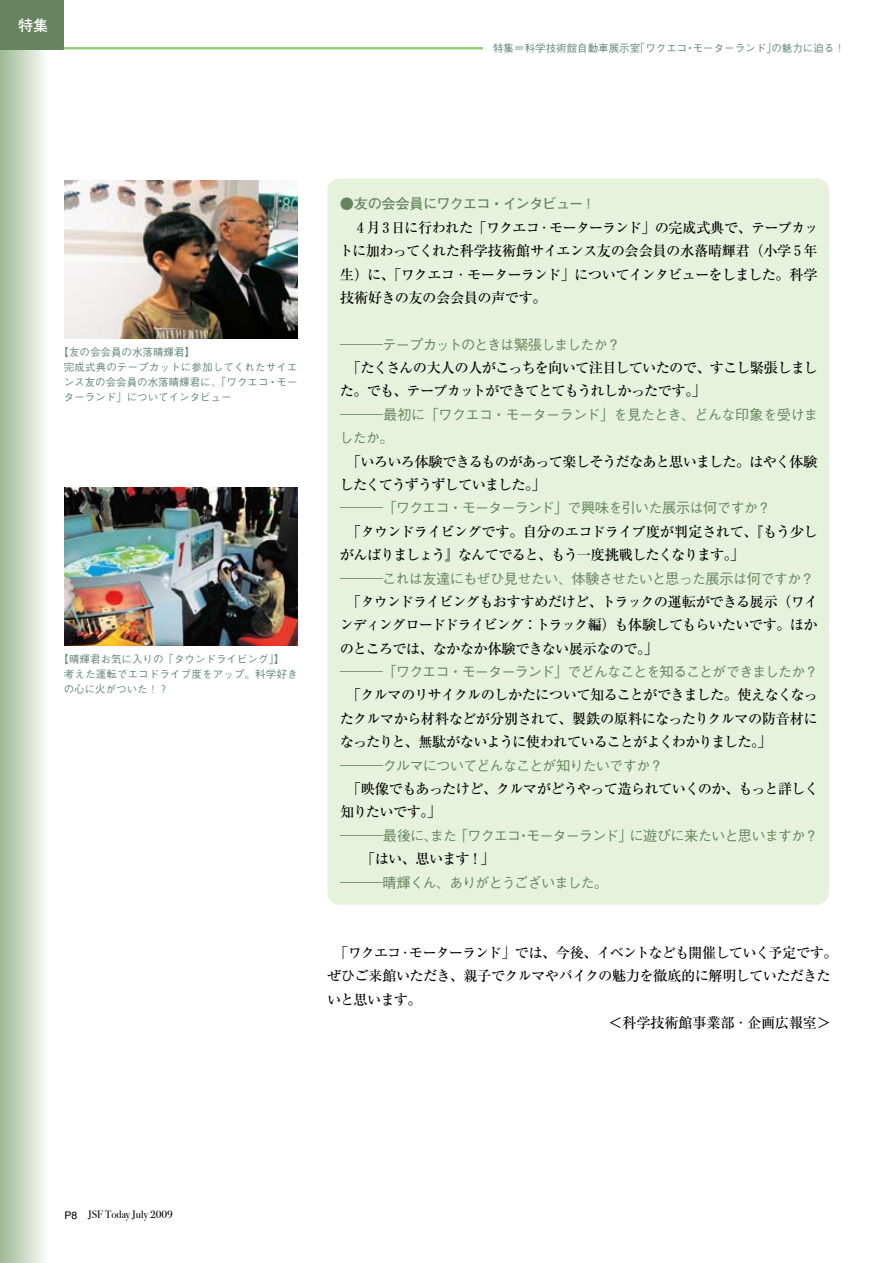
<style>
.page{position:relative;width:893px;height:1263px;background:#fff}
.page>*{position:absolute;margin:0;border:0;box-sizing:border-box;transform-origin:0 0}
.t1{font:700 15px "Futo Go B101 Pro";color:#fff}
.t2{font:500 14.25px/23.4px "Ryumin";letter-spacing:-.055em;color:#000}
.t3{font:500 14.25px "Gothic BBB Pro";letter-spacing:-.065em;color:#66855f}
.t4{font:500 14.25px/23.4px "Gothic BBB Pro";letter-spacing:-.045em;color:#66855f}
.t5{font:700 14.25px "Futo Go B101";letter-spacing:-.06em;color:#66855f}
.t6{font:500 14.25px "Ryumin";letter-spacing:-.02em;color:#000}
.t7{font:10.8px "Bodoni Svty Two ITCTT Book";color:#000}
.t8{font:500 10.5px/15px "Gothic BBB";color:#648679}
.s1{font-family:"Helvetica";font-size:10.5px}
</style>
<div class="page">
<div style="left:0;top:0;width:49px;height:1263px;background:linear-gradient(to right,#9cb993,#fefefd)"></div>
<div style="left:0;top:0;width:64px;height:49px;background:#66855f"></div>
<div style="left:327px;top:178px;width:502px;height:727px;background:#e7f2dd;border-radius:13px"></div>
<hr style="left:64px;top:47px;width:779px;height:2px;background:#8bc66d">
<img style="left:64px;top:488px;width:233px;height:157px">
<img style="left:64px;top:181px;width:233px;height:157px">
<div style="left:483px;top:42px;width:362px;height:18px;background:#fff"></div>
<p class="t1" style="left:18px;top:13px;width:31px">特集</p>
<p class="t8" style="left:493px;top:41px;width:353px">特集＝科学技術館自動車展示室「ワクエコ・モーターランド」の魅力に迫る！</p>
<p class="t8" style="left:64px;top:345px;width:235px;text-indent:-5px">【友の会会員の水落晴輝君】<br>完成式典のテープカットに参加してくれたサイエンス友の会会員の水落晴輝君に、「ワクエコ・モーターランド」についてインタビュー</p>
<p class="t8" style="left:64px;top:652px;width:235px;text-indent:-5px">【晴輝君お気に入りの「タウンドライビング」】<br>考えた運転でエコドライブ度をアップ。科学好きの心に火がついた！？</p>
<p class="t5" style="left:340px;top:196px;width:257px">●友の会会員にワクエコ・インタビュー！</p>
<p class="t2" style="left:339px;top:215px;width:481px;text-align:justify;text-indent:14px">４月３日に行われた「ワクエコ・モーターランド」の完成式典で、テープカットに加わってくれた科学技術館サイエンス友の会会員の水落晴輝君（小学５年生）に、「ワクエコ・モーターランド」についてインタビューをしました。科学技術好きの友の会会員の声です。</p>
<p class="t3" style="left:340px;top:333px;width:282px">―――テープカットのときは緊張しましたか？</p>
<p class="t2" style="left:340px;top:356px;width:479px;text-indent:7px">「たくさんの大人の人がこっちを向いて注目していたので、すこし緊張しました。でも、テープカットができてとてもうれしかったです。」</p>
<p class="t4" style="left:339px;top:401px;width:480px">―――最初に「ワクエコ・モーターランド」を見たとき、どんな印象を受けましたか。</p>
<p class="t2" style="left:339px;top:449px;width:479px;text-indent:7px">「いろいろ体験できるものがあって楽しそうだなあと思いました。はやく体験したくてうずうずしていました。」</p>
<p class="t3" style="left:340px;top:497px;width:432px">―――「ワクエコ・モーターランド」で興味を引いた展示は何ですか？</p>
<p class="t2" style="left:340px;top:519px;width:479px;text-indent:7px">「タウンドライビングです。自分のエコドライブ度が判定されて、『もう少しがんばりましょう』なんてでると、もう一度挑戦したくなります。」</p>
<p class="t3" style="left:340px;top:567px;width:476px">―――これは友達にもぜひ見せたい、体験させたいと思った展示は何ですか？</p>
<p class="t2" style="left:339px;top:590px;width:481px;text-align:justify;text-indent:7px">「タウンドライビングもおすすめだけど、トラックの運転ができる展示（ワインディングロードドライビング：トラック編）も体験してもらいたいです。ほかのところでは、なかなか体験できない展示なので。」</p>
<p class="t3" style="left:340px;top:660px;width:480px">―――「ワクエコ・モーターランド」でどんなことを知ることができましたか？</p>
<p class="t2" style="left:340px;top:683px;width:480px;text-align:justify;text-indent:7px">「クルマのリサイクルのしかたについて知ることができました。使えなくなったクルマから材料などが分別されて、製鉄の原料になったりクルマの防音材になったりと、無駄がないように使われていることがよくわかりました。」</p>
<p class="t3" style="left:340px;top:754px;width:325px">―――クルマについてどんなことが知りたいですか？</p>
<p class="t2" style="left:340px;top:777px;width:480px;text-indent:7px">「映像でもあったけど、クルマがどうやって造られていくのか、もっと詳しく知りたいです。」</p>
<p class="t3" style="left:340px;top:824px;width:480px">―――最後に、また「ワクエコ・モーターランド」に遊びに来たいと思いますか？</p>
<p class="t2" style="left:354px;top:847px;width:142px">　「はい、思います！」</p>
<p class="t3" style="left:340px;top:871px;width:269px">―――晴輝くん、ありがとうございました。</p>
<p class="t2" style="left:334px;top:940px;width:505px">「ワクエコ・モーターランド」では、今後、イベントなども開催していく予定です。</p>
<p class="t2" style="left:327px;top:964px;width:505px">ぜひご来館いただき、親子でクルマやバイクの魅力を徹底的に解明していただきた</p>
<p class="t2" style="left:327px;top:987px;width:96px">いと思います。</p>
<p class="t6" style="left:609px;top:1014px;width:223px">＜科学技術館事業部・企画広報室＞</p>
<p class="t7" style="left:65px;top:1205px;width:110px"><span class="s1">P8</span> JSF Today July 2009</p>
</div>
